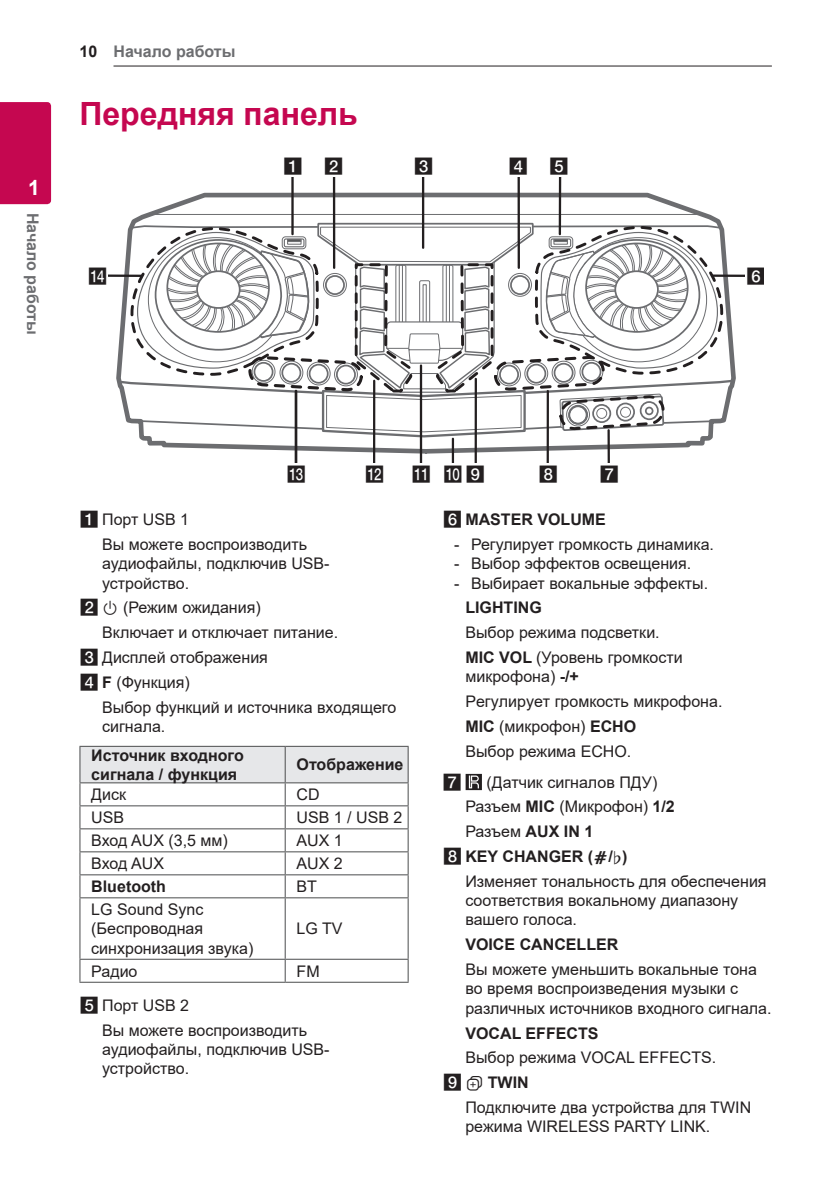
<style>
.page{position:relative;width:840px;height:1191px;background:#fff}
.page>*{position:absolute;margin:0;border:0;box-sizing:border-box;transform-origin:0 0}
.t1{font:700 32px "Arial";color:#c50750}
.t2{font:700 21px "Arial";color:#fff}
.t3{font:16.2px "UPSYS Boxed Number";color:#231f20}
.t4{font:16px/19.2px "Arial";color:#231f20}
.t5{font:700 16px/19.2px "Arial";color:#231f20}
.t6{font:700 16px "Arial";color:#6c6d70}
.t7{font:16px "UPSYS Boxed Number";color:#231f20}
.s1{color:#231f20}
.s2{font-family:"UPSYS Boxed Number"}
.s3{font-family:"UPSYS Font 2017 Basic"}
.s4{font-weight:700}
.s5{font-family:"UPSYS Boxed Number";font-weight:400}
.s6{font-family:"UPSYS Font 2017 Basic";font-weight:400}
</style>
<div class="page">
<hr style="left:113px;top:66px;width:658px;height:1px;background:#231f20">
<div style="left:0;top:102px;width:51px;height:102px;background:#c50750"></div>
<svg style="left:79px;top:746px;width:329px;height:151px"></svg>
<hr style="left:79px;top:897px;width:206px;height:1px;background:#4b4c4d">
<hr style="left:79px;top:898px;width:1px;height:60px;background:#4b4c4d">
<hr style="left:285px;top:897px;width:123px;height:1px;background:#4b4c4d">
<hr style="left:284px;top:898px;width:1px;height:60px;background:#4b4c4d">
<hr style="left:407px;top:898px;width:1px;height:60px;background:#4b4c4d">
<hr style="left:79px;top:958px;width:206px;height:1px;background:#4b4c4d">
<svg style="left:79px;top:959px;width:1px;height:22px"></svg>
<hr style="left:79px;top:981px;width:206px;height:1px;background:#4b4c4d">
<hr style="left:285px;top:958px;width:123px;height:1px;background:#4b4c4d">
<svg style="left:284px;top:959px;width:1px;height:22px"></svg>
<svg style="left:407px;top:959px;width:1px;height:22px"></svg>
<hr style="left:285px;top:981px;width:123px;height:1px;background:#4b4c4d">
<svg style="left:465px;top:774px;width:16px;height:16px"></svg>
<svg style="left:116px;top:190px;width:620px;height:266px"></svg>
<hr style="left:150px;top:214px;width:553px;height:1px;background:#6c6d70">
<hr style="left:558px;top:176px;width:3px;height:58px;background:#231f20">
<hr style="left:291px;top:176px;width:2px;height:58px;background:#231f20">
<hr style="left:421px;top:176px;width:3px;height:72px;background:#231f20">
<div style="left:282px;top:156px;width:21px;height:21px;background:#fff"></div>
<hr style="left:333px;top:176px;width:2px;height:92px;background:#231f20">
<div style="left:322px;top:156px;width:22px;height:21px;background:#fff"></div>
<hr style="left:517px;top:176px;width:2px;height:92px;background:#231f20">
<div style="left:507px;top:156px;width:21px;height:21px;background:#fff"></div>
<div style="left:412px;top:156px;width:22px;height:21px;background:#fff"></div>
<div style="left:549px;top:156px;width:21px;height:21px;background:#fff"></div>
<hr style="left:607px;top:430px;width:2px;height:50px;background:#231f20">
<hr style="left:294px;top:391px;width:3px;height:77px;background:#231f20">
<hr style="left:451px;top:439px;width:3px;height:40px;background:#231f20">
<hr style="left:419px;top:365px;width:3px;height:111px;background:#231f20">
<hr style="left:474px;top:379px;width:2px;height:88px;background:#231f20">
<hr style="left:373px;top:381px;width:2px;height:86px;background:#231f20">
<hr style="left:546px;top:391px;width:2px;height:82px;background:#231f20">
<hr style="left:711px;top:274px;width:36px;height:3px;background:#231f20">
<div style="left:744px;top:265px;width:19px;height:21px;background:#fff"></div>
<hr style="left:106px;top:274px;width:36px;height:3px;background:#231f20">
<div style="left:87px;top:265px;width:21px;height:21px;background:#fff"></div>
<div style="left:598px;top:463px;width:21px;height:21px;background:#fff"></div>
<div style="left:537px;top:463px;width:21px;height:21px;background:#fff"></div>
<div style="left:465px;top:463px;width:21px;height:21px;background:#fff"></div>
<div style="left:442px;top:463px;width:21px;height:21px;background:#fff"></div>
<div style="left:410px;top:463px;width:21px;height:21px;background:#fff"></div>
<div style="left:363px;top:463px;width:22px;height:21px;background:#fff"></div>
<div style="left:285px;top:463px;width:21px;height:21px;background:#fff"></div>
<svg style="left:117px;top:222px;width:618px;height:216px"></svg>
<h2 class="t2" style="left:28px;top:172px;width:13px">1</h2>
<p class="t6" style="left:44px;top:213px;width:123px;rotate:90deg">Начало работы</p>
<p class="t6" style="left:79px;top:40px;width:157px"><span class="s1">10</span> Начало работы</p>
<h1 class="t1" style="left:79px;top:92px;width:280px">Передняя панель</h1>
<p class="t3" style="left:283px;top:158px;width:22px">A</p>
<p class="t3" style="left:323px;top:158px;width:21px">B</p>
<p class="t3" style="left:413px;top:158px;width:21px">C</p>
<p class="t3" style="left:508px;top:158px;width:21px">D</p>
<p class="t3" style="left:549px;top:158px;width:21px">E</p>
<p class="t3" style="left:88px;top:267px;width:21px">N</p>
<p class="t3" style="left:745px;top:267px;width:21px">F</p>
<p class="t3" style="left:286px;top:465px;width:21px">M</p>
<p class="t3" style="left:365px;top:465px;width:21px">L</p>
<p class="t3" style="left:411px;top:465px;width:75px">K JI</p>
<p class="t3" style="left:538px;top:465px;width:21px">H</p>
<p class="t3" style="left:599px;top:465px;width:21px">G</p>
<p class="t4" style="left:102px;top:507px;width:206px;line-height:24.8px;text-indent:-23px"><span class="s2">A</span> Порт USB 1<br>Вы можете воспроизводить</p>
<p class="t4" style="left:102px;top:554px;width:229px">аудиофайлы, подключив USB&shy;устройство.</p>
<p class="t4" style="left:79px;top:598px;width:183px"><span class="s2">B</span> <span class="s3">1</span> (Режим ожидания)</p>
<p class="t4" style="left:102px;top:623px;width:237px">Включает и отключает питание.</p>
<p class="t4" style="left:79px;top:648px;width:190px"><span class="s2">C</span> Дисплей отображения</p>
<p class="t4" style="left:79px;top:672px;width:112px"><span class="s2">D</span> <span class="s4">F</span> (Функция)</p>
<p class="t4" style="left:102px;top:697px;width:295px">Выбор функций и источника входящего</p>
<p class="t4" style="left:102px;top:717px;width:65px">сигнала.</p>
<p class="t5" style="left:91px;top:746px;width:154px">Источник входного сигнала / функция</p>
<p class="t5" style="left:296px;top:755px;width:108px">Отображение</p>
<p class="t4" style="left:91px;top:785px;width:36px">Диск</p>
<p class="t4" style="left:296px;top:785px;width:25px">CD</p>
<p class="t4" style="left:91px;top:808px;width:34px">USB</p>
<p class="t4" style="left:296px;top:808px;width:107px">USB 1 / USB 2</p>
<p class="t4" style="left:91px;top:831px;width:138px">Вход AUX (3,5 мм)</p>
<p class="t4" style="left:296px;top:831px;width:48px">AUX 1</p>
<p class="t4" style="left:91px;top:854px;width:74px">Вход AUX</p>
<p class="t4" style="left:296px;top:854px;width:48px">AUX 2</p>
<p class="t5" style="left:91px;top:877px;width:76px">Bluetooth</p>
<p class="t4" style="left:296px;top:877px;width:22px">BT</p>
<p class="t4" style="left:91px;top:900px;width:163px">LG Sound Sync (Беспроводная синхронизация звука)</p>
<p class="t4" style="left:296px;top:919px;width:47px">LG TV</p>
<p class="t4" style="left:91px;top:961px;width:48px">Радио</p>
<p class="t4" style="left:296px;top:961px;width:25px">FM</p>
<p class="t4" style="left:102px;top:993px;width:206px;line-height:24.8px;text-indent:-23px"><span class="s2">E</span> Порт USB 2<br>Вы можете воспроизводить</p>
<p class="t4" style="left:102px;top:1039px;width:229px">аудиофайлы, подключив USB&shy;устройство.</p>
<p class="t5" style="left:442px;top:510px;width:165px"><span class="s5">F</span> MASTER VOLUME</p>
<p class="t4" style="left:454px;top:535px;width:261px">- Регулирует громкость динамика.</p>
<p class="t4" style="left:454px;top:554px;width:239px">- Выбор эффектов освещения.</p>
<p class="t4" style="left:454px;top:573px;width:255px">- Выбирает вокальные эффекты.</p>
<p class="t5" style="left:465px;top:598px;width:78px">LIGHTING</p>
<p class="t4" style="left:465px;top:620px;width:219px;line-height:24.8px">Выбор режима подсветки.<br><span class="s4">MIC VOL</span> (Уровень громкости</p>
<p class="t4" style="left:465px;top:664px;width:258px;line-height:24.8px">микрофона) <span class="s4">-/+<br></span>Регулирует громкость микрофона.<br><span class="s4">MIC</span> (микрофон) <span class="s4">ECHO<br></span>Выбор режима ECHO.</p>
<p class="t7" style="left:442px;top:773px;width:21px">G</p>
<p class="t4" style="left:486px;top:772px;width:172px">(Датчик сигналов ПДУ)</p>
<p class="t4" style="left:465px;top:797px;width:211px">Разъем <span class="s4">MIC</span> (Микрофон) <span class="s4">1/2</span></p>
<p class="t4" style="left:465px;top:822px;width:129px">Разъем <span class="s4">AUX IN 1</span></p>
<p class="t5" style="left:442px;top:847px;width:186px"><span class="s5">H</span> KEY CHANGER (<span class="s6">L</span>/<span class="s6">l</span>)</p>
<p class="t4" style="left:465px;top:871px;width:302px">Изменяет тональность для обеспечения</p>
<p class="t4" style="left:465px;top:891px;width:274px">соответствия вокальному диапазону вашего голоса.</p>
<p class="t5" style="left:465px;top:935px;width:154px">VOICE CANCELLER</p>
<p class="t4" style="left:465px;top:960px;width:307px">Вы можете уменьшить вокальные тона во время воспроизведения музыки с различных источников входного сигнала.</p>
<p class="t5" style="left:465px;top:1023px;width:135px">VOCAL EFFECTS</p>
<p class="t4" style="left:442px;top:1045px;width:275px;line-height:24.8px;text-indent:23px">Выбор режима VOCAL EFFECTS.<br><span class="s2">I</span> <span class="s3">3</span> <span class="s4">TWIN</span></p>
<p class="t4" style="left:465px;top:1097px;width:287px">Подключите два устройства для TWIN режима WIRELESS PARTY LINK.</p>
</div>
